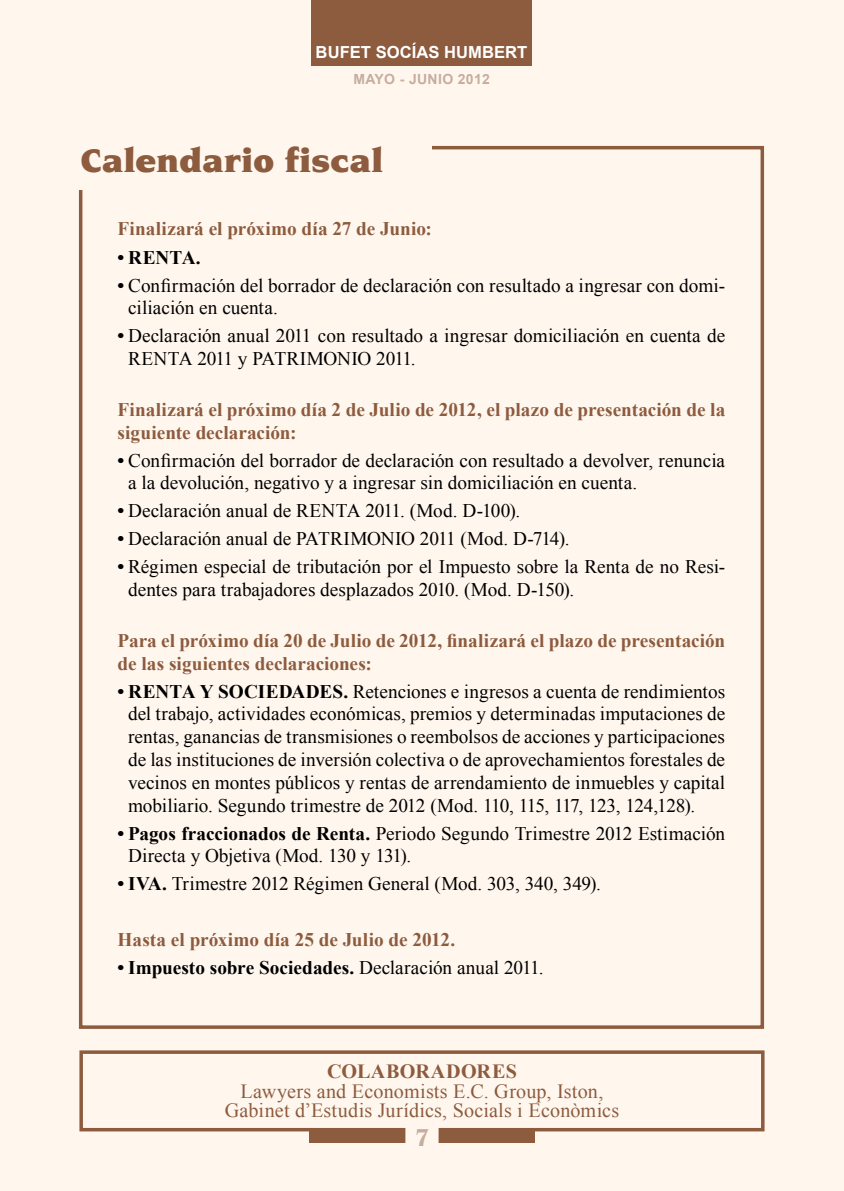
<style>
.page{position:relative;width:844px;height:1191px;background:#fff}
.page>*{position:absolute;margin:0;border:0;box-sizing:border-box;transform-origin:0 0}
.t1{font:900 35px "Novarese";color:#8d5b3e}
.t2{font:700 26.25px "Novarese";color:#c6ad9e}
.t3{font:20.12px/19.2px "Times New Roman";letter-spacing:.01em;color:#8d5b3e;text-align:center}
.t4{font:700 20.12px "Times New Roman";letter-spacing:.015em;color:#8d5b3e}
.t5{font:19.25px/22.8px "Times New Roman";color:#000}
.t6{font:700 19.25px/22.8px "Times New Roman";color:#8d5b3e}
.t7{font:700 19.25px "Times New Roman";color:#000}
.t8{font:700 16.62px "Arial";color:#fff}
.t9{font:700 14px "Arial";letter-spacing:.025em;color:#c6ad9e}
.s1{font-weight:700}
.s2{font-weight:400}
</style>
<div class="page">
<div style="left:0;top:0;width:843px;height:1191px;background:#fff7ee"></div>
<div style="left:311px;top:0;width:220px;height:65px;background:#8d5b3e"></div>
<div style="left:309px;top:1129px;width:225px;height:13px;background:#8d5b3e"></div>
<div style="left:79px;top:1050px;width:685px;height:81px;border:4px solid #8d5b3e"></div>
<div style="left:405px;top:1125px;width:33px;height:36px;background:#fff7ee"></div>
<div style="left:79px;top:146px;width:684px;height:883px;border:4px solid #8d5b3e"></div>
<div style="left:75px;top:129px;width:356px;height:61px;background:#fff7ee"></div>
<p class="t8" style="left:315px;top:41px;width:213px">BUFET SOCÍAS HUMBERT</p>
<p class="t9" style="left:353px;top:70px;width:138px">MAYO - JUNIO 2012</p>
<h1 class="t1" style="left:80px;top:140px;width:304px">Calendario fiscal</h1>
<p class="t6" style="left:118px;top:217px;width:316px">Finalizará el próximo día 27 de Junio:</p>
<p class="t7" style="left:118px;top:244px;width:85px">• RENTA.</p>
<p class="t5" style="left:128px;top:273px;width:598px;text-indent:-10px"><span class="s1">•</span> Confirmación del borrador de declaración con resultado a ingresar con domi&shy;ciliación en cuenta.</p>
<p class="t5" style="left:128px;top:324px;width:598px;text-indent:-10px"><span class="s1">•</span> Declaración anual 2011 con resultado a ingresar domiciliación en cuenta de<br>RENTA 2011 y PATRIMONIO 2011.</p>
<p class="t6" style="left:118px;top:397px;width:609px">Finalizará el próximo día 2 de Julio de 2012, el plazo de presentación de la siguiente declaración:</p>
<p class="t5" style="left:128px;top:448px;width:598px;text-indent:-10px"><span class="s1">•</span> Confirmación del borrador de declaración con resultado a devolver, renuncia a la devolución, negativo y a ingresar sin domiciliación en cuenta.</p>
<p class="t5" style="left:118px;top:499px;width:404px"><span class="s1">•</span> Declaración anual de RENTA 2011. (Mod. D-100).</p>
<p class="t5" style="left:118px;top:527px;width:453px"><span class="s1">•</span> Declaración anual de PATRIMONIO 2011 (Mod. D-714).</p>
<p class="t5" style="left:128px;top:555px;width:598px;text-indent:-10px"><span class="s1">•</span> Régimen especial de tributación por el Impuesto sobre la Renta de no Resi&shy;dentes para trabajadores desplazados 2010. (Mod. D-150).</p>
<p class="t6" style="left:118px;top:628px;width:609px">Para el próximo día 20 de Julio de 2012, finalizará el plazo de presentación de las siguientes declaraciones:</p>
<p class="t5" style="left:128px;top:679px;width:598px;text-align:justify;text-indent:-10px"><span class="s1">• RENTA Y SOCIEDADES.</span> Retenciones e ingresos a cuenta de rendimientos del trabajo, actividades económicas, premios y determinadas imputaciones de rentas, ganancias de transmisiones o reembolsos de acciones y participaciones de las instituciones de inversión colectiva o de aprovechamientos forestales de vecinos en montes públicos y rentas de arrendamiento de inmuebles y capital mobiliario. Segundo trimestre de 2012 (Mod. 110, 115, 117, 123, 124,128).</p>
<p class="t5" style="left:128px;top:821px;width:598px;text-indent:-11px"><span class="s1">• Pagos fraccionados de Renta.</span> Periodo Segundo Trimestre 2012 Estimación<br>Directa y Objetiva (Mod. 130 y 131).</p>
<p class="t5" style="left:118px;top:872px;width:485px"><span class="s1">• IVA.</span> Trimestre 2012 Régimen General (Mod. 303, 340, 349).</p>
<p class="t6" style="left:118px;top:928px;width:339px">Hasta el próximo día 25 de Julio de 2012.</p>
<p class="t7" style="left:118px;top:954px;width:427px">• Impuesto sobre Sociedades. <span class="s2">Declaración anual 2011.</span></p>
<p class="t4" style="left:327px;top:1057px;width:191px">COLABORADORES</p>
<p class="t3" style="left:225px;top:1081px;width:396px">Lawyers and Economists E.C. Group, Iston,<br>Gabinet d’Estudis Jurídics, Socials i Econòmics</p>
<h2 class="t2" style="left:414px;top:1123px;width:16px">7</h2>
</div>
